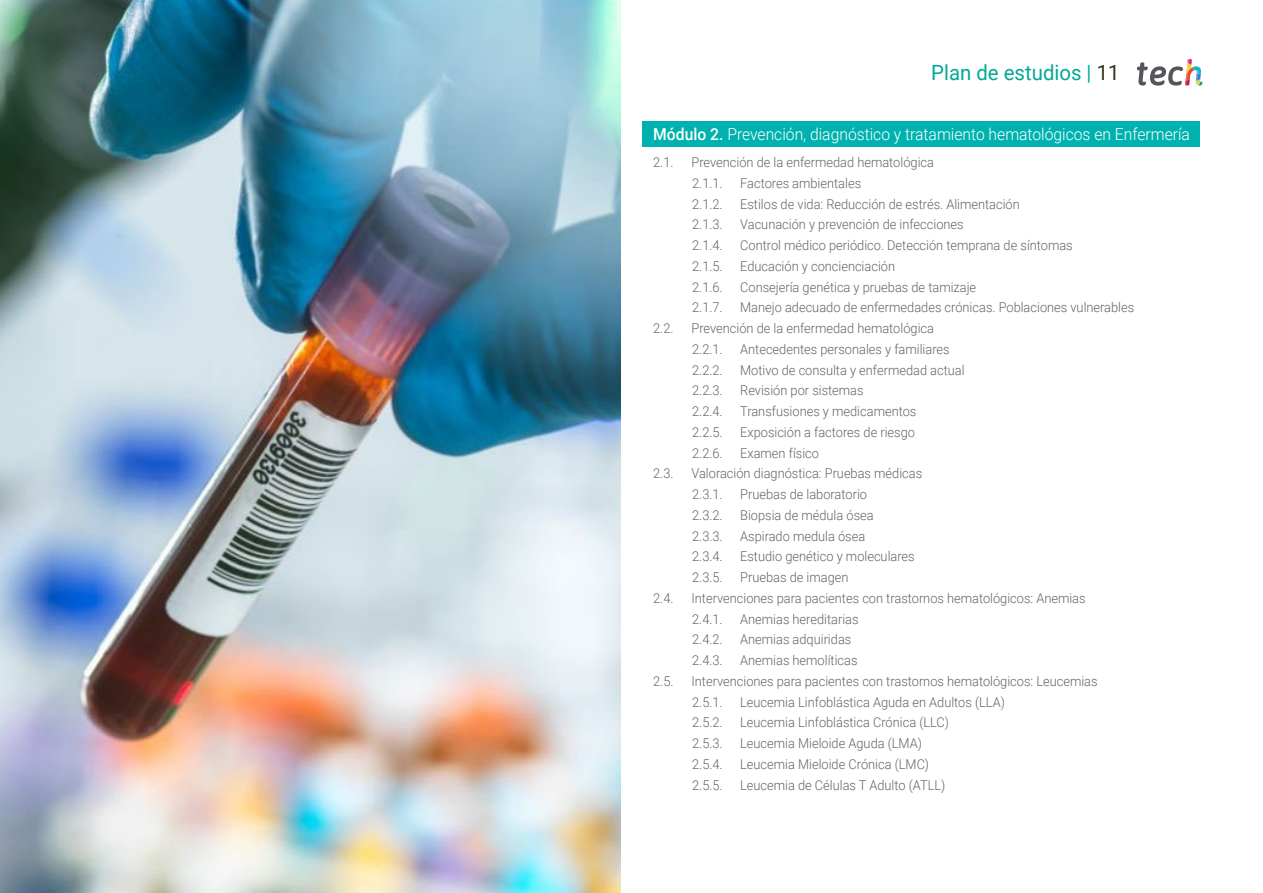
<style>
.page{position:relative;width:1263px;height:893px;background:#fff}
.page>*{position:absolute;margin:0;border:0;box-sizing:border-box;transform-origin:0 0}
.t1{font:21px "Roboto";color:#00a996}
.t2{font:300 16.5px "Roboto";color:#fff;scale:.95 1}
.t3{font:300 13.5px/20.7px "Roboto";color:#61646a;scale:.95 1}
.s1{color:#312e20}
.s2{font-weight:500}
</style>
<div class="page">
<img style="left:0;top:0;width:621px;height:893px">
<div style="left:642px;top:121px;width:557px;height:25px;background:#00b2af"></div>
<svg style="left:1137px;top:59px;width:65px;height:27px"></svg>
<h1 class="t1" style="left:931px;top:57px;width:190px">Plan de estudios | <span class="s1">11</span></h1>
<p class="t2" style="left:653px;top:123px;width:566px"><span class="s2">Módulo 2.</span> Prevención, diagnóstico y tratamiento hematológicos en Enfermería</p>
<p class="t3" style="left:653px;top:151px;width:23px">2.1.</p>
<p class="t3" style="left:691px;top:151px;width:257px">Prevención de la enfermedad hematológica<br>2.1.1.</p>
<p class="t3" style="left:740px;top:172px;width:129px">Factores ambientales</p>
<p class="t3" style="left:692px;top:193px;width:34px">2.1.2.</p>
<p class="t3" style="left:740px;top:193px;width:296px">Estilos de vida: Reducción de estrés. Alimentación</p>
<p class="t3" style="left:692px;top:214px;width:34px">2.1.3.</p>
<p class="t3" style="left:740px;top:214px;width:237px">Vacunación y prevención de infecciones</p>
<p class="t3" style="left:692px;top:234px;width:34px">2.1.4.</p>
<p class="t3" style="left:740px;top:234px;width:352px">Control médico periódico. Detección temprana de síntomas</p>
<p class="t3" style="left:692px;top:255px;width:34px">2.1.5.</p>
<p class="t3" style="left:740px;top:255px;width:165px">Educación y concienciación</p>
<p class="t3" style="left:692px;top:276px;width:34px">2.1.6.</p>
<p class="t3" style="left:740px;top:276px;width:250px">Consejería genética y pruebas de tamizaje</p>
<p class="t3" style="left:692px;top:297px;width:34px">2.1.7.</p>
<p class="t3" style="left:740px;top:297px;width:416px">Manejo adecuado de enfermedades crónicas. Poblaciones vulnerables</p>
<p class="t3" style="left:653px;top:317px;width:23px">2.2.</p>
<p class="t3" style="left:691px;top:317px;width:257px">Prevención de la enfermedad hematológica<br>2.2.1.</p>
<p class="t3" style="left:740px;top:338px;width:222px">Antecedentes personales y familiares</p>
<p class="t3" style="left:692px;top:359px;width:34px">2.2.2.</p>
<p class="t3" style="left:740px;top:359px;width:238px">Motivo de consulta y enfermedad actual</p>
<p class="t3" style="left:692px;top:380px;width:34px">2.2.3.</p>
<p class="t3" style="left:740px;top:380px;width:131px">Revisión por sistemas</p>
<p class="t3" style="left:692px;top:400px;width:34px">2.2.4.</p>
<p class="t3" style="left:740px;top:400px;width:187px">Transfusiones y medicamentos</p>
<p class="t3" style="left:692px;top:421px;width:34px">2.2.5.</p>
<p class="t3" style="left:740px;top:421px;width:186px">Exposición a factores de riesgo</p>
<p class="t3" style="left:692px;top:442px;width:34px">2.2.6.</p>
<p class="t3" style="left:740px;top:442px;width:84px">Examen físico</p>
<p class="t3" style="left:653px;top:463px;width:23px">2.3.</p>
<p class="t3" style="left:691px;top:463px;width:244px">Valoración diagnóstica: Pruebas médicas<br>2.3.1.</p>
<p class="t3" style="left:740px;top:483px;width:135px">Pruebas de laboratorio</p>
<p class="t3" style="left:692px;top:504px;width:34px">2.3.2.</p>
<p class="t3" style="left:740px;top:504px;width:142px">Biopsia de médula ósea</p>
<p class="t3" style="left:692px;top:525px;width:34px">2.3.3.</p>
<p class="t3" style="left:740px;top:525px;width:133px">Aspirado medula ósea</p>
<p class="t3" style="left:692px;top:546px;width:34px">2.3.4.</p>
<p class="t3" style="left:740px;top:546px;width:185px">Estudio genético y moleculares</p>
<p class="t3" style="left:692px;top:566px;width:34px">2.3.5.</p>
<p class="t3" style="left:740px;top:566px;width:115px">Pruebas de imagen</p>
<p class="t3" style="left:653px;top:587px;width:23px">2.4.</p>
<p class="t3" style="left:691px;top:587px;width:416px">Intervenciones para pacientes con trastornos hematológicos: Anemias<br>2.4.1.</p>
<p class="t3" style="left:740px;top:608px;width:126px">Anemias hereditarias</p>
<p class="t3" style="left:692px;top:629px;width:34px">2.4.2.</p>
<p class="t3" style="left:740px;top:629px;width:118px">Anemias adquiridas</p>
<p class="t3" style="left:692px;top:649px;width:34px">2.4.3.</p>
<p class="t3" style="left:740px;top:649px;width:125px">Anemias hemolíticas</p>
<p class="t3" style="left:653px;top:670px;width:23px">2.5.</p>
<p class="t3" style="left:691px;top:670px;width:429px">Intervenciones para pacientes con trastornos hematológicos: Leucemias<br>2.5.1.</p>
<p class="t3" style="left:740px;top:691px;width:280px">Leucemia Linfoblástica Aguda en Adultos (LLA)</p>
<p class="t3" style="left:692px;top:712px;width:34px">2.5.2.</p>
<p class="t3" style="left:740px;top:712px;width:221px">Leucemia Linfoblástica Crónica (LLC)</p>
<p class="t3" style="left:692px;top:732px;width:34px">2.5.3.</p>
<p class="t3" style="left:740px;top:732px;width:193px">Leucemia Mieloide Aguda (LMA)</p>
<p class="t3" style="left:692px;top:753px;width:34px">2.5.4.</p>
<p class="t3" style="left:740px;top:753px;width:200px">Leucemia Mieloide Crónica (LMC)</p>
<p class="t3" style="left:692px;top:774px;width:34px">2.5.5.</p>
<p class="t3" style="left:740px;top:774px;width:218px">Leucemia de Células T Adulto (ATLL)</p>
</div>
